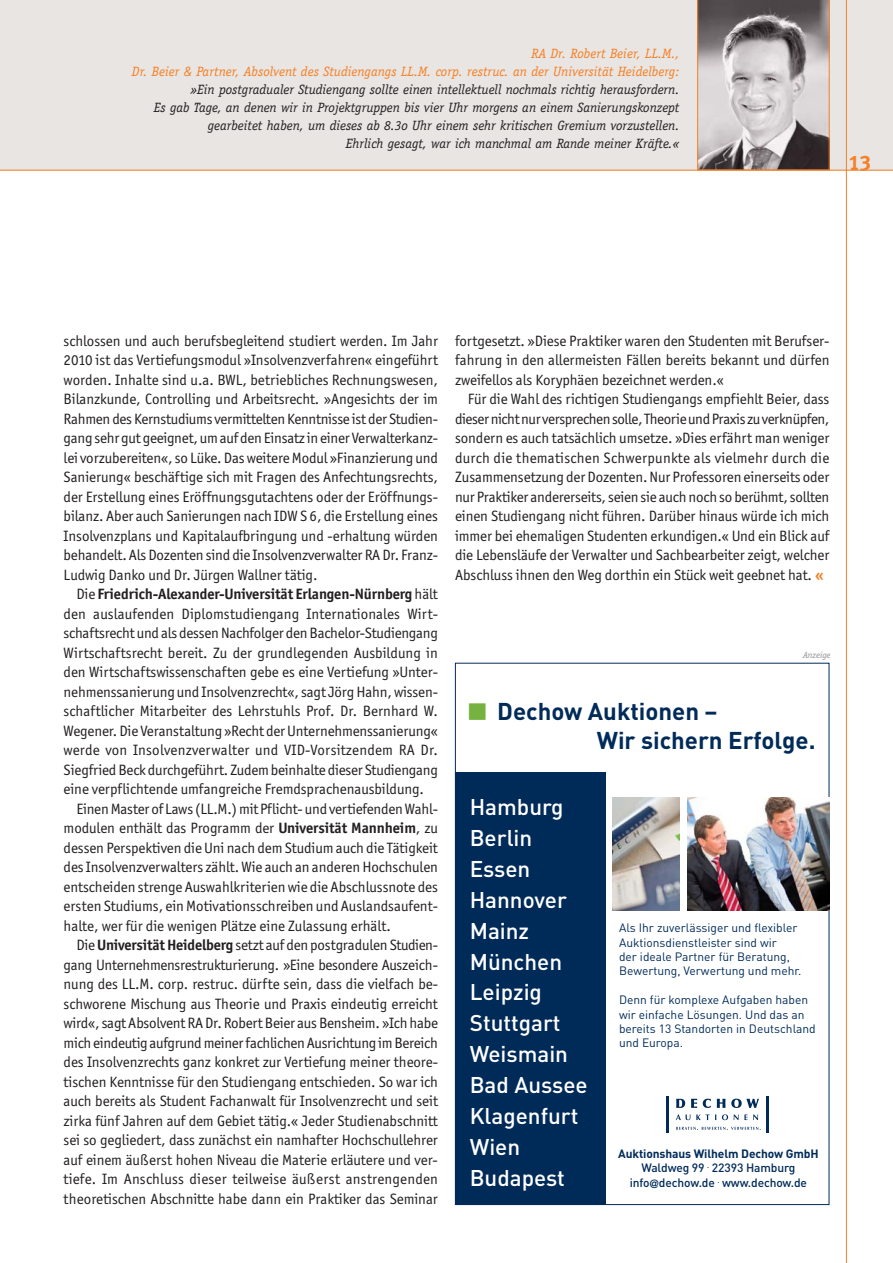
<style>
.page{position:relative;width:893px;height:1263px;background:#fff}
.page>*{position:absolute;margin:0;border:0;box-sizing:border-box;transform-origin:0 0}
.t1{font:24px/28.8px "DIN Bold+BMYQCL";color:#002b59}
.t2{font:22.5px/30.9px "DIN Medium+WVFWAV";color:#fff}
.t3{font:21px "Meta Plus Bold Caps";color:#f58025}
.t4{font:15px/19.5px "Officina Sans ITC Std";letter-spacing:-.005em;color:#231f20;text-align:justify}
.t5{font:700 15px "Officina Sans ITC Std";letter-spacing:-.005em;color:#231f20}
.t6{font:15px "Officina Sans ITC Std";letter-spacing:.015em;color:#231f20}
.t7{font:italic 13.5px/18px "Officina Serif";letter-spacing:-.005em;color:#231f20;text-align:right}
.t8{font:italic 13.5px/18px "Officina Serif";color:#f58025;text-align:right}
.t9{font:12px/14.4px "DIN Regular+GRTUFH";color:#002b59}
.t10{font:12px/14.4px "DIN Medium+WVFWAV";letter-spacing:-.01em;color:#002b59;text-align:center}
.t11{font:12px "DIN Bold+BMYQCL";letter-spacing:-.01em;color:#002b59}
.t12{font:italic 9px "Officina Ser ITC Std";color:#939598}
.s1{font-weight:400}
.s2{font-weight:700}
.s3{font-weight:700;color:#f58025}
.s4{font-family:"Frutiger Roman+XJRGNT"}
</style>
<div class="page">
<div style="left:0;top:0;width:892px;height:170px;background:#e8e5e3"></div>
<svg style="left:697px;top:0;width:132px;height:170px"></svg>
<hr style="left:0;top:170px;width:892px;height:1px;background:#f58025">
<div style="left:455px;top:773px;width:150px;height:432px;background:#002b59"></div>
<img style="left:612px;top:797px;width:67px;height:113px">
<img style="left:687px;top:797px;width:142px;height:113px">
<hr style="left:666px;top:1096px;width:2px;height:36px;background:#002b59">
<hr style="left:766px;top:1096px;width:2px;height:36px;background:#002b59">
<svg style="left:676px;top:1099px;width:83px;height:9px"></svg>
<svg style="left:676px;top:1114px;width:82px;height:6px"></svg>
<svg style="left:676px;top:1127px;width:84px;height:3px"></svg>
<hr style="left:846px;top:0;width:1px;height:1263px;background:#f58025">
<p class="t8" style="left:132px;top:45px;width:549px">RA Dr. Robert Beier, LL.M.,<br>Dr. Beier &amp; Partner, Absolvent des Studiengangs LL.M. corp. restruc. an der Universität Heidelberg:</p>
<p class="t7" style="left:154px;top:81px;width:527px">»Ein postgradualer Studiengang sollte einen intellektuell nochmals richtig herausfordern.<br>Es gab Tage, an denen wir in Projektgruppen bis vier Uhr morgens an einem Sanierungskonzept gearbeitet haben, um dieses ab 8.3o Uhr einem sehr kritischen Gremium vorzustellen.<br>Ehrlich gesagt, war ich manchmal am Rande meiner Kräfte.«</p>
<h3 class="t3" style="left:848px;top:150px;width:24px">13</h3>
<p class="t4" style="left:64px;top:331px;width:376px">schlossen und auch berufsbegleitend studiert werden. Im Jahr 2010 ist das Vertiefungsmodul »Insolvenzverfahren« eingeführt worden. Inhalte sind u.a. BWL, betriebliches Rechnungswesen, Bilanzkunde, Controlling und Arbeitsrecht. »Angesichts der im Rahmen des Kernstudiums vermittelten Kenntnisse ist der Studien&shy;gang sehr gut geeignet, um auf den Einsatz in einer Verwalterkanz&shy;lei vorzubereiten«, so Lüke. Das weitere Modul »Finanzierung und Sanierung« beschäftige sich mit Fragen des Anfechtungsrechts, der Erstellung eines Eröffnungsgutachtens oder der Eröffnungs&shy;bilanz. Aber auch Sanierungen nach IDW S 6, die Erstellung eines Insolvenzplans und Kapitalaufbringung und -erhaltung würden behandelt. Als Dozenten sind die Insolvenzverwalter RA Dr. Franz-Ludwig Danko und Dr. Jürgen Wallner tätig.</p>
<p class="t5" style="left:76px;top:587px;width:363px"><span class="s1">Die</span> Friedrich-Alexander-Universität Erlangen-Nürnberg <span class="s1">hält</span></p>
<p class="t4" style="left:64px;top:604px;width:376px">den auslaufenden Diplomstudiengang Internationales Wirt-</p>
<p class="t4" style="left:64px;top:624px;width:376px">schaftsrecht und als dessen Nachfolger den Bachelor-Studiengang</p>
<p class="t4" style="left:64px;top:643px;width:376px">Wirtschaftsrecht bereit. Zu der grundlegenden Ausbildung in</p>
<p class="t4" style="left:64px;top:663px;width:376px">den Wirtschaftswissenschaften gebe es eine Vertiefung »Unter-</p>
<p class="t4" style="left:64px;top:682px;width:376px">nehmenssanierung und Insolvenzrecht«, sagt Jörg Hahn, wissen-</p>
<p class="t4" style="left:64px;top:702px;width:376px">schaftlicher Mitarbeiter des Lehrstuhls Prof. Dr. Bernhard W.</p>
<p class="t4" style="left:64px;top:721px;width:376px">Wegener. Die Veranstaltung »Recht der Unternehmenssanierung«</p>
<p class="t6" style="left:64px;top:743px;width:376px">werde von Insolvenzverwalter und VID-Vorsitzendem RA Dr.</p>
<p class="t4" style="left:64px;top:760px;width:376px">Siegfried Beck durchgeführt. Zudem beinhalte dieser Studiengang</p>
<p class="t4" style="left:64px;top:780px;width:362px">eine verpflichtende umfangreiche Fremdsprachenausbildung.</p>
<p class="t4" style="left:76px;top:799px;width:363px">Einen Master of Laws (LL.M.) mit Pflicht- und vertiefenden Wahl-</p>
<p class="t4" style="left:64px;top:819px;width:376px">modulen enthält das Programm der <span class="s2">Universität Mannheim</span>, zu</p>
<p class="t4" style="left:64px;top:838px;width:376px">dessen Perspektiven die Uni nach dem Studium auch die Tätigkeit</p>
<p class="t4" style="left:64px;top:858px;width:376px">des Insolvenzverwalters zählt. Wie auch an anderen Hochschulen</p>
<p class="t4" style="left:64px;top:877px;width:376px">entscheiden strenge Auswahlkriterien wie die Abschlussnote des</p>
<p class="t4" style="left:64px;top:897px;width:376px">ersten Studiums, ein Motivationsschreiben und Auslandsaufent-</p>
<p class="t4" style="left:64px;top:916px;width:329px">halte, wer für die wenigen Plätze eine Zulassung erhält.</p>
<p class="t4" style="left:76px;top:936px;width:363px">Die <span class="s2">Universität Heidelberg</span> setzt auf den postgradulen Studien-</p>
<p class="t4" style="left:64px;top:955px;width:376px">gang Unternehmensrestrukturierung. »Eine besondere Auszeich-</p>
<p class="t4" style="left:64px;top:975px;width:376px">nung des LL.M. corp. restruc. dürfte sein, dass die vielfach be-</p>
<p class="t4" style="left:64px;top:994px;width:376px">schworene Mischung aus Theorie und Praxis eindeutig erreicht</p>
<p class="t4" style="left:64px;top:1014px;width:376px">wird«, sagt Absolvent RA Dr. Robert Beier aus Bensheim. »Ich habe</p>
<p class="t4" style="left:64px;top:1033px;width:376px">mich eindeutig aufgrund meiner fachlichen Ausrichtung im Bereich</p>
<p class="t4" style="left:64px;top:1053px;width:376px">des Insolvenzrechts ganz konkret zur Vertiefung meiner theore-</p>
<p class="t4" style="left:64px;top:1072px;width:376px">tischen Kenntnisse für den Studiengang entschieden. So war ich</p>
<p class="t4" style="left:64px;top:1092px;width:376px">auch bereits als Student Fachanwalt für Insolvenzrecht und seit</p>
<p class="t4" style="left:64px;top:1111px;width:376px">zirka fünf Jahren auf dem Gebiet tätig.« Jeder Studienabschnitt</p>
<p class="t4" style="left:64px;top:1131px;width:376px">sei so gegliedert, dass zunächst ein namhafter Hochschullehrer</p>
<p class="t4" style="left:64px;top:1150px;width:376px">auf einem äußerst hohen Niveau die Materie erläutere und ver-</p>
<p class="t4" style="left:64px;top:1170px;width:376px">tiefe. Im Anschluss dieser teilweise äußerst anstrengenden</p>
<p class="t4" style="left:64px;top:1189px;width:376px">theoretischen Abschnitte habe dann ein Praktiker das Seminar</p>
<p class="t4" style="left:455px;top:331px;width:376px">fortgesetzt. »Diese Praktiker waren den Studenten mit Berufser&shy;fahrung in den allermeisten Fällen bereits bekannt und dürfen zweifellos als Koryphäen bezeichnet werden.«</p>
<p class="t4" style="left:455px;top:390px;width:376px;text-indent:13px">Für die Wahl des richtigen Studiengangs empfiehlt Beier, dass dieser nicht nur versprechen solle, Theorie und Praxis zu verknüpfen, sondern es auch tatsächlich umsetze. »Dies erfährt man weniger durch die thematischen Schwerpunkte als vielmehr durch die Zusammensetzung der Dozenten. Nur Professoren einerseits oder nur Praktiker andererseits, seien sie auch noch so berühmt, sollten einen Studiengang nicht führen. Darüber hinaus würde ich mich immer bei ehemaligen Studenten erkundigen.« Und ein Blick auf die Lebensläufe der Verwalter und Sachbearbeiter zeigt, welcher Abschluss ihnen den Weg dorthin ein Stück weit geebnet hat. <span class="s3">«</span></p>
<p class="t12" style="left:803px;top:650px;width:29px">Anzeige</p>
<h1 class="t1" style="left:596px;top:698px;width:220px;text-indent:-128px"><sup>-</sup> Dechow Auktionen –<br>Wir sichern Erfolge.</h1>
<h2 class="t2" style="left:469px;top:794px;width:119px">Hamburg<br>Berlin<br>Essen<br>Hannover<br>Mainz<br>München<br>Leipzig<br>Stuttgart<br>Weismain<br>Bad Aussee<br>Klagenfurt<br>Wien<br>Budapest</h2>
<p class="t9" style="left:619px;top:922px;width:184px">Als Ihr zuverlässiger und flexibler Auktionsdienstleister sind wir<br>der ideale Partner für Beratung, Bewertung, Verwertung und mehr.</p>
<p class="t9" style="left:619px;top:994px;width:198px">Denn für komplexe Aufgaben haben wir einfache Lösungen. Und das an bereits 13 Standorten in Deutschland und Europa.</p>
<p class="t11" style="left:618px;top:1147px;width:202px">Auktionshaus Wilhelm Dechow GmbH</p>
<p class="t10" style="left:629px;top:1162px;width:179px">Waldweg 99 <sup>.</sup> 22393 Hamburg info<span class="s4">@</span>dechow.de <sup>.</sup> www.dechow.de</p>
</div>
